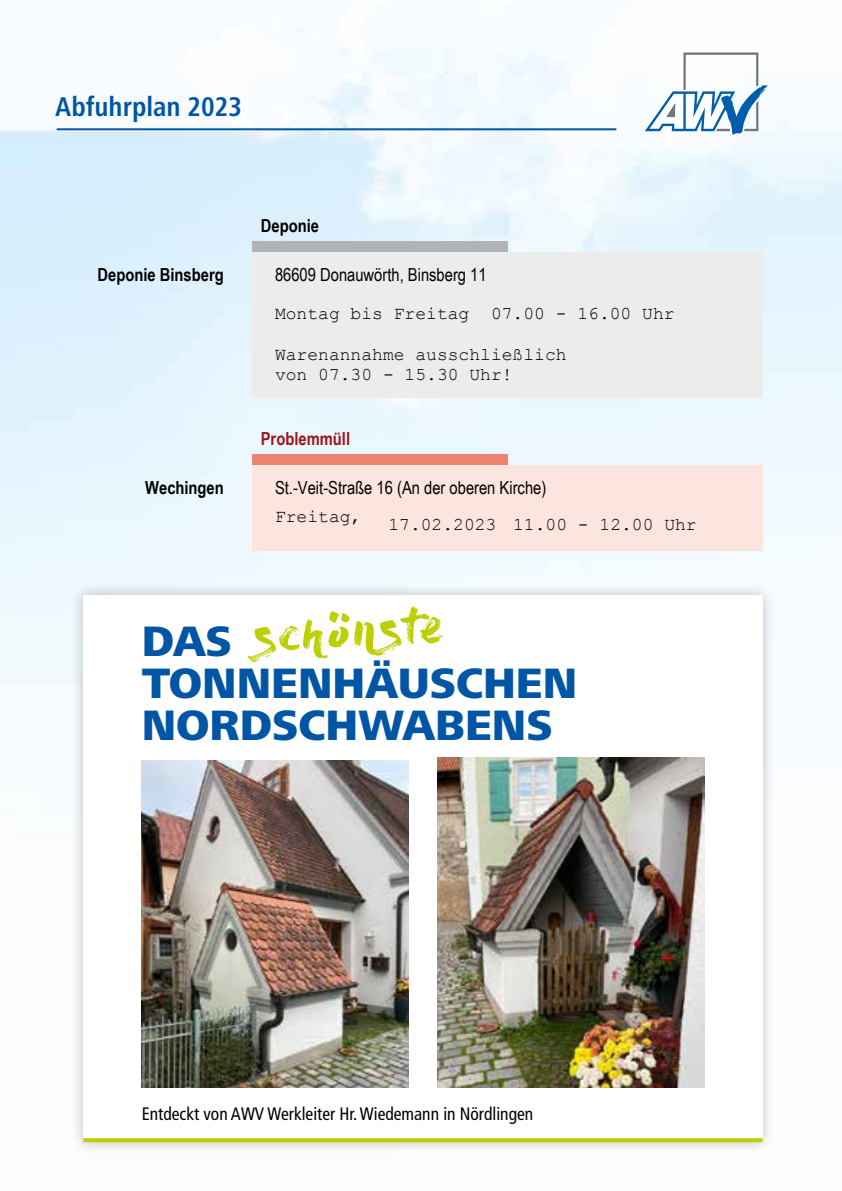
<style>
.page{position:relative;width:842px;height:1191px;background:#fff}
.page>*{position:absolute;margin:0;border:0;box-sizing:border-box;transform-origin:0 0}
.t1{font:48px "Dry Brush";color:#bccf00}
.t2{font:800 44px/42px "Frutiger Next";color:#0056a4}
.t3{font:700 condensed 28px "Frutiger Next";color:#0056a4}
.t4{font:18px/20.4px "Courier New";color:#000}
.t5{font:18px "Arial Narrow";color:#000}
.t6{font:condensed 18px "Frutiger";color:#000}
.t7{font:700 18px "Arial Narrow";color:#000}
.t8{font:700 18px "Arial Narrow";color:#9e141c}
</style>
<div class="page">
<hr style="left:57px;top:128px;width:559px;height:2px;background:#0056a4">
<svg style="left:645px;top:52px;width:123px;height:83px"></svg>
<hr style="left:252px;top:397px;width:511px;height:1px;background:#ececed">
<div style="left:252px;top:454px;width:255px;height:12px;background:#ee8370"></div>
<div style="left:252px;top:466px;width:511px;height:75px;background:#fce4df"></div>
<div style="left:252px;top:541px;width:511px;height:9px;background:#fce4df"></div>
<div style="left:70px;top:582px;width:706px;height:573px;background:#000;opacity:.25"></div>
<div style="left:83px;top:595px;width:680px;height:547px;background:#fff"></div>
<img style="left:438px;top:758px;width:266px;height:329px">
<img style="left:142px;top:760px;width:266px;height:327px">
<svg style="left:83px;top:1138px;width:680px;height:4px;background:#bfd10e"></svg>
<div style="left:252px;top:241px;width:255px;height:12px;background:#b1b3b4"></div>
<div style="left:252px;top:253px;width:511px;height:144px;background:#ececed"></div>
<h3 class="t3" style="left:55px;top:90px;width:188px">Abfuhrplan 2023</h3>
<p class="t7" style="left:261px;top:212px;width:60px">Deponie</p>
<p class="t7" style="left:98px;top:261px;width:128px">Deponie Binsberg</p>
<p class="t5" style="left:275px;top:261px;width:213px">86609 Donauwörth, Binsberg 11</p>
<p class="t4" style="left:275px;top:302px;width:401px">Montag bis Freitag 07.00 - 16.00 Uhr</p>
<p class="t4" style="left:275px;top:343px;width:293px">Warenannahme ausschließlich von 07.30 - 15.30 Uhr!</p>
<p class="t4" style="left:275px;top:304px;width:12px">v</p>
<p class="t4" style="left:318px;top:304px;width:196px">07.30 - 15.30 Uhr!</p>
<p class="t7" style="left:145px;top:474px;width:80px">Wechingen</p>
<p class="t8" style="left:261px;top:425px;width:91px">Problemmüll</p>
<p class="t5" style="left:275px;top:474px;width:273px">St.-Veit-Straße 16 (An der oberen Kirche)</p>
<p class="t4" style="left:388px;top:513px;width:109px">17.02.2023</p>
<p class="t4" style="left:275px;top:505px;width:88px">Freitag,</p>
<p class="t4" style="left:513px;top:513px;width:185px">11.00 - 12.00 Uhr</p>
<h1 class="t1" style="left:253px;top:607px;width:191px;rotate:-3deg">schönste</h1>
<h2 class="t2" style="left:142px;top:620px;width:437px">DAS<br>TONNENHÄUSCHEN<br>NORDSCHWABENS</h2>
<p class="t6" style="left:142px;top:1103px;width:393px">Entdeckt von AWV Werkleiter Hr. Wiedemann in Nördlingen</p>
</div>
